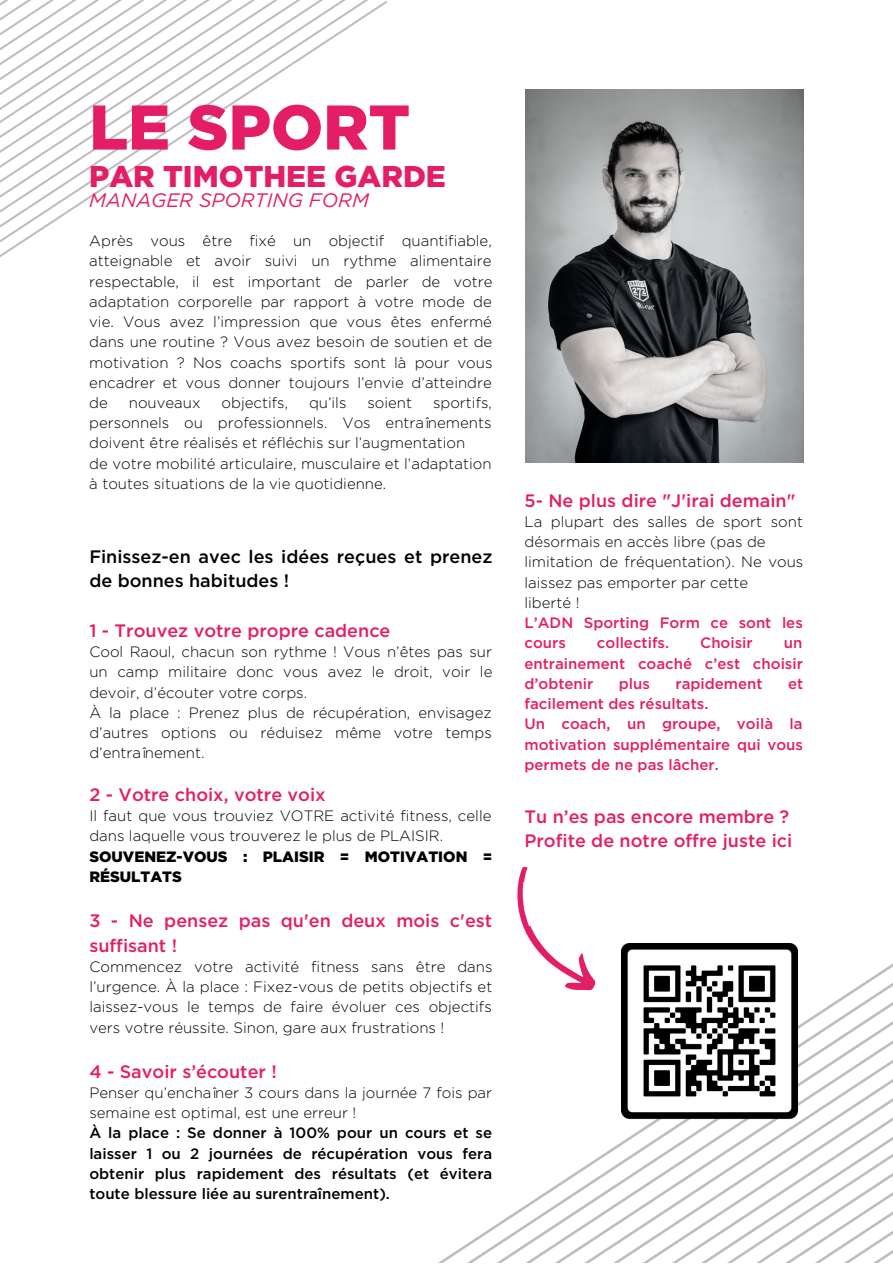
<style>
.page{position:relative;width:893px;height:1264px;background:#fff}
.page>*{position:absolute;margin:0;border:0;box-sizing:border-box;transform-origin:0 0}
.t1{font:900 63px "Gotham";color:#e41e66}
.t2{font:900 30px "Gotham";color:#e41e66}
.t3{font:italic 19.5px "Gotham";color:#e41e66}
.t4{font:500 18px/24.8px "Gotham";color:#e41e66}
.t5{font:500 18px/24.8px "Gotham";color:#000}
.t6{font:300 15px/20.2px "Gotham";color:#000}
.t7{font:500 15px/20.2px "Gotham";color:#e41e66}
.t8{font:500 15px/20.2px "Gotham";color:#000;text-align:justify}
.t9{font:900 15px/20.2px "Gotham";color:#000}
</style>
<div class="page">
<svg style="left:0;top:178px;width:121px;height:15px"></svg>
<svg style="left:0;top:163px;width:143px;height:15px"></svg>
<svg style="left:0;top:148px;width:166px;height:15px"></svg>
<svg style="left:0;top:0;width:388px;height:148px"></svg>
<img style="left:525px;top:89px;width:278px;height:373px">
<svg style="left:797px;top:947px;width:95px;height:163px"></svg>
<svg style="left:440px;top:1110px;width:452px;height:152px"></svg>
<svg style="left:517px;top:866px;width:79px;height:125px"></svg>
<img style="left:621px;top:943px;width:176px;height:178px">
<h1 class="t1" style="left:89px;top:91px;width:322px">LE SPORT</h1>
<h2 class="t2" style="left:89px;top:159px;width:358px">PAR TIMOTHEE GARDE</h2>
<h3 class="t3" style="left:89px;top:189px;width:281px">MANAGER SPORTING FORM</h3>
<p class="t6" style="left:89px;top:230px;width:404px;text-align:justify">Après vous être fixé un objectif quantifiable, atteignable et avoir suivi un rythme alimentaire respectable, il est important de parler de votre adaptation corporelle par rapport à votre mode de vie. Vous avez l’impression que vous êtes enfermé dans une routine ? Vous avez besoin de soutien et de motivation ? Nos coachs sportifs sont là pour vous encadrer et vous donner toujours l’envie d’atteindre de</p>
<p class="t6" style="left:89px;top:392px;width:404px;text-indent:344px">sportifs, personnels ou professionnels. Vos entraînements doivent être réalisés et réfléchis sur l’augmentation<br>de votre mobilité articulaire, musculaire et l’adaptation à toutes situations de la vie quotidienne.</p>
<p class="t6" style="left:129px;top:392px;width:73px">nouveaux</p>
<p class="t6" style="left:221px;top:392px;width:68px">objectifs,</p>
<p class="t6" style="left:309px;top:392px;width:39px">qu’ils</p>
<p class="t6" style="left:367px;top:392px;width:46px">soient</p>
<p class="t5" style="left:89px;top:543px;width:404px">Finissez-en avec les idées reçues et prenez de bonnes habitudes !</p>
<p class="t4" style="left:89px;top:617px;width:302px">1 - Trouvez votre propre cadence</p>
<p class="t6" style="left:89px;top:641px;width:404px">Cool Raoul, chacun son rythme ! Vous n’êtes pas sur un camp militaire donc vous avez le droit, voir le devoir, d’écouter votre corps.<br>À la place : Prenez plus de récupération, envisagez d’autres options ou réduisez même votre temps d’entraînement.</p>
<p class="t4" style="left:89px;top:781px;width:238px">2 - Votre choix, votre voix</p>
<p class="t6" style="left:89px;top:805px;width:403px">Il faut que vous trouviez VOTRE activité fitness, celle dans laquelle vous trouverez le plus de PLAISIR.</p>
<p class="t9" style="left:89px;top:845px;width:404px">SOUVENEZ-VOUS : PLAISIR = MOTIVATION =<br>RÉSULTATS</p>
<p class="t4" style="left:89px;top:907px;width:404px">3 - Ne pensez pas qu'en deux mois c'est suffisant !</p>
<p class="t6" style="left:89px;top:956px;width:404px;text-align:justify">Commencez votre activité fitness sans être dans l’urgence. À la place : Fixez-vous de petits objectifs et laissez-vous le temps de faire évoluer ces objectifs vers votre réussite. Sinon, gare aux frustrations !</p>
<p class="t4" style="left:89px;top:1058px;width:189px">4 - Savoir s’écouter !</p>
<p class="t6" style="left:89px;top:1082px;width:404px">Penser qu’enchaîner 3 cours dans la journée 7 fois par semaine est optimal, est une erreur !</p>
<p class="t8" style="left:89px;top:1122px;width:404px">À la place : Se donner à 100% pour un cours et se laisser 1 ou 2 journées de récupération vous fera obtenir plus rapidement des résultats (et évitera toute blessure liée au surentraînement).</p>
<p class="t4" style="left:524px;top:487px;width:272px">5- Ne plus dire "J'irai demain"</p>
<p class="t6" style="left:524px;top:511px;width:280px">La plupart des salles de sport sont désormais en accès libre (pas de limitation de fréquentation). Ne vous laissez pas emporter par cette<br>liberté !</p>
<p class="t7" style="left:524px;top:612px;width:280px">L’ADN Sporting Form ce sont les cours</p>
<p class="t7" style="left:597px;top:632px;width:74px">collectifs.</p>
<p class="t7" style="left:700px;top:632px;width:54px">Choisir</p>
<p class="t7" style="left:524px;top:632px;width:280px;text-align:justify;text-indent:259px">un entrainement coaché c’est choisir d’obtenir</p>
<p class="t7" style="left:619px;top:673px;width:33px">plus</p>
<p class="t7" style="left:675px;top:673px;width:89px">rapidement</p>
<p class="t7" style="left:788px;top:673px;width:17px">et</p>
<p class="t7" style="left:524px;top:693px;width:280px">facilement des résultats.<br>Un coach, un groupe, voilà la motivation supplémentaire qui vous permets de ne pas lâcher.</p>
<p class="t4" style="left:524px;top:803px;width:269px">Tu n’es pas encore membre ?<br>Profite de notre offre juste ici</p>
</div>
